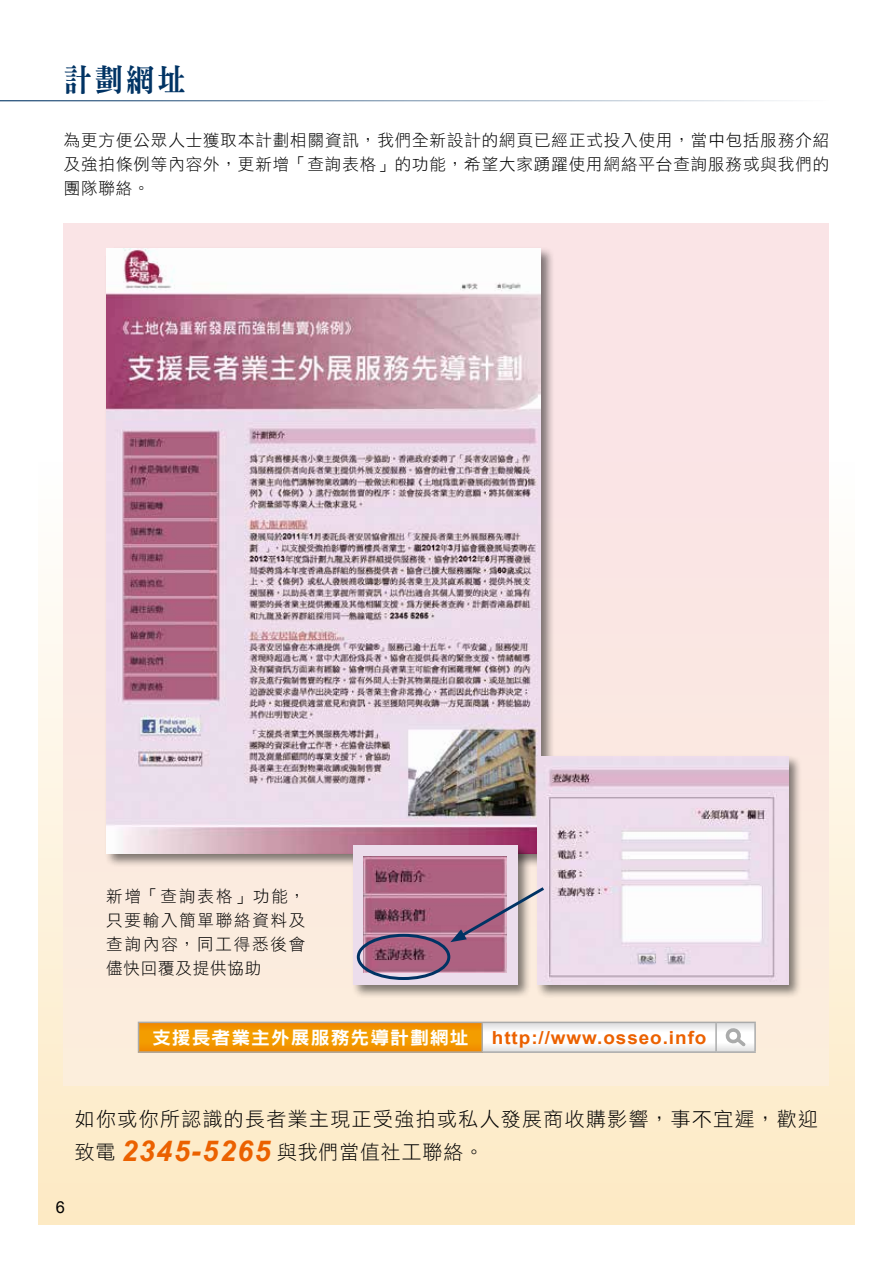
<style>
.page{position:relative;width:893px;height:1263px;background:#fff}
.page>*{position:absolute;margin:0;border:0;box-sizing:border-box;transform-origin:0 0}
.t1{font:31.5px "DF Ming Std W9";color:#003364;scale:.9 1}
.t2{font:19.8px/33.3px "DF Hei Std W3";letter-spacing:.075em;color:#000}
.t3{font:700 18px "Arial";letter-spacing:.05em;color:#eb6100;scale:1.05 1}
.t4{font:18px "DF Hei Std W9";letter-spacing:.05em;color:#fff;scale:1.05 1}
.t5{font:16.5px/24px "DF Hei Std W3";letter-spacing:.055em;color:#000;text-align:justify}
.t6{font:16.5px "Arial";color:#000}
.s1{font-family:"Arial";font-weight:700;font-style:italic;font-size:28.8px;color:#eb6100}
</style>
<div class="page">
<div style="left:38px;top:38px;width:817px;height:1187px;background:linear-gradient(to bottom,#fff,#fdeccb)"></div>
<div style="left:64px;top:223px;width:765px;height:862px;background:#fae4e6"></div>
<div style="left:104px;top:246px;width:451px;height:622px;background:#000;opacity:.5"></div>
<img style="left:106px;top:248px;width:434px;height:606px">
<hr style="left:0;top:100px;width:829px;height:1px;background:#003364">
<div style="left:535px;top:754px;width:267px;height:244px;background:#000;opacity:.5"></div>
<img style="left:537px;top:756px;width:251px;height:228px">
<div style="left:351px;top:843px;width:181px;height:155px;background:#000;opacity:.5"></div>
<div style="left:353px;top:845px;width:165px;height:139px;background:#ecddec"></div>
<img style="left:364px;top:856px;width:143px;height:117px">
<div style="left:139px;top:1022px;width:343px;height:30px;background:linear-gradient(to right,#f29600,#f29600)"></div>
<hr style="left:138px;top:1021px;width:344px;height:2px;background:#aaabab">
<svg style="left:138px;top:1023px;width:1px;height:28px"></svg>
<hr style="left:482px;top:1021px;width:234px;height:2px;background:#aaabab">
<hr style="left:481px;top:1023px;width:2px;height:28px;background:#aaabab">
<hr style="left:716px;top:1021px;width:40px;height:2px;background:#aaabab">
<hr style="left:754px;top:1023px;width:2px;height:28px;background:#aaabab">
<hr style="left:138px;top:1051px;width:344px;height:2px;background:#aaabab">
<hr style="left:482px;top:1051px;width:234px;height:2px;background:#aaabab">
<hr style="left:716px;top:1051px;width:40px;height:2px;background:#aaabab">
<svg style="left:482px;top:1022px;width:273px;height:30px"></svg>
<div style="left:357px;top:934px;width:93px;height:46px;border:3px solid #003364;border-radius:50%"></div>
<svg style="left:450px;top:884px;width:97px;height:58px"></svg>
<h1 class="t1" style="left:64px;top:63px;width:137px">計劃網址</h1>
<p class="t5" style="left:64px;top:127px;width:767px">為更方便公眾人士獲取本計劃相關資訊，我們全新設計的網頁已經正式投入使用，當中包括服務介紹及強拍條例等內容外，更新增「查詢表格」的功能，希望大家踴躍使用網絡平台查詢服務或與我們的團隊聯絡。</p>
<p class="t5" style="left:106px;top:884px;width:201px">新增「查詢表格」功能，只要輸入簡單聯絡資料及查詢內容，同工得悉後會儘快回覆及提供協助</p>
<p class="t4" style="left:152px;top:1027px;width:303px">支援長者業主外展服務先導計劃網址</p>
<p class="t3" style="left:492px;top:1025px;width:206px">http://www.osseo.info</p>
<p class="t2" style="left:75px;top:1102px;width:745px">如你或你所認識的長者業主現正受強拍或私人發展商收購影響，事不宜遲，歡迎致電 <span class="s1">2345-5265</span> 與我們當值社工聯絡。</p>
<p class="t6" style="left:56px;top:1197px;width:11px">6</p>
</div>
